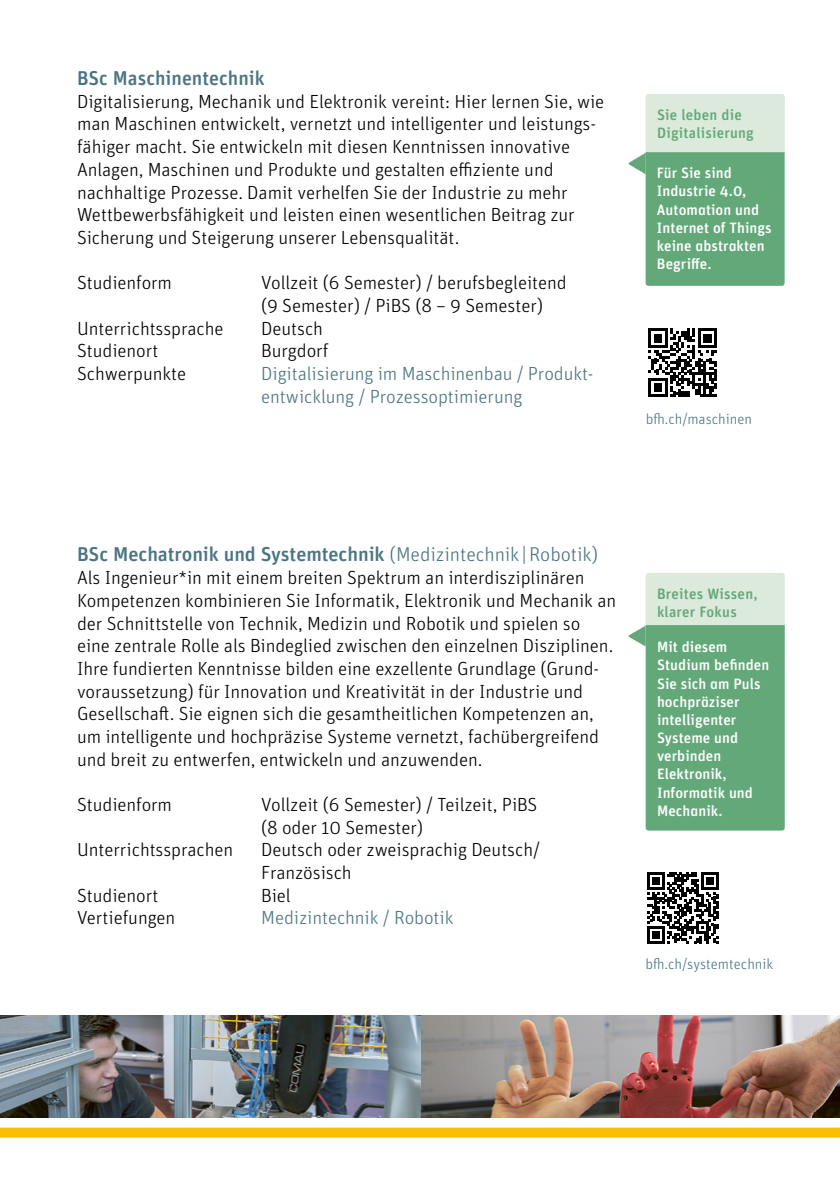
<style>
.page{position:relative;width:840px;height:1191px;background:#fff}
.page>*{position:absolute;margin:0;border:0;box-sizing:border-box;transform-origin:0 0}
.t1{font:500 20px "Unit Rounded Pro";letter-spacing:-.005em;color:#4b7582}
.t2{font:300 19px/22.6px "Unit Rounded Pro";letter-spacing:-.005em;color:#000}
.t3{font:300 19px/22.6px "Unit Rounded Pro";letter-spacing:-.005em;color:#4b7582}
.t4{font:500 15px/18.2px "Unit Rounded Pro";letter-spacing:.005em;color:#fff}
.t5{font:500 15px/18px "Unit Rounded Pro";letter-spacing:.015em;color:#63a879}
.t6{font:300 15px "Unit Rounded Pro";color:#4b7582}
.s1{font-weight:300}
</style>
<div class="page">
<img style="left:0;top:1015px;width:417px;height:102px">
<img style="left:417px;top:1015px;width:422px;height:102px">
<div style="left:0;top:1127px;width:839px;height:10px;background:#fbbe00"></div>
<svg style="left:628px;top:94px;width:156px;height:192px;background:#94c3a2"></svg>
<svg style="left:648px;top:328px;width:68px;height:69px"></svg>
<svg style="left:647px;top:872px;width:71px;height:71px"></svg>
<svg style="left:628px;top:573px;width:156px;height:257px;background:#89bd99"></svg>
<p class="t1" style="left:77px;top:64px;width:189px">BSc Maschinentechnik</p>
<p class="t2" style="left:77px;top:89px;width:528px">Digitalisierung, Mechanik und Elektronik vereint: Hier lernen Sie, wie man Maschinen entwickelt, vernetzt und intelligenter und leistungs&shy;fähiger macht. Sie entwickeln mit diesen Kenntnissen innovative Anlagen, Maschinen und Produkte und gestalten effiziente und nachhaltige Prozesse. Damit verhelfen Sie der Industrie zu mehr Wettbewerbsfähigkeit und leisten einen wesentlichen Beitrag zur Sicherung und Steigerung unserer Lebensqualität.</p>
<p class="t2" style="left:77px;top:271px;width:96px">Studienform</p>
<p class="t2" style="left:261px;top:271px;width:307px">Vollzeit (6 Semester) / berufsbegleitend (9 Semester) / PiBS (8 – 9 Semester)</p>
<p class="t2" style="left:77px;top:316px;width:148px">Unterrichtssprache</p>
<p class="t2" style="left:261px;top:316px;width:63px">Deutsch</p>
<p class="t2" style="left:77px;top:339px;width:83px">Studienort</p>
<p class="t2" style="left:261px;top:339px;width:69px">Burgdorf</p>
<p class="t2" style="left:77px;top:362px;width:110px">Schwerpunkte</p>
<p class="t3" style="left:261px;top:362px;width:333px">Digitalisierung im Maschinenbau / Produkt&shy;entwicklung / Prozessoptimierung</p>
<p class="t5" style="left:656px;top:105px;width:98px">Sie leben die<br>Digitalisierung</p>
<p class="t4" style="left:656px;top:163px;width:116px">Für Sie sind<br>Industrie 4.0,<br>Automation und<br>Internet of Things keine abstrakten<br>Begriffe.</p>
<p class="t6" style="left:645px;top:409px;width:108px">bfh.ch/maschinen</p>
<p class="t1" style="left:77px;top:540px;width:522px">BSc Mechatronik und Systemtechnik <span class="s1">(Medizintechnik |Robotik)</span></p>
<p class="t2" style="left:77px;top:566px;width:540px">Als Ingenieur*in mit einem breiten Spektrum an interdisziplinären Kompetenzen kombinieren Sie Informatik, Elektronik und Mechanik an der Schnittstelle von Technik, Medizin und Robotik und spielen so eine zentrale Rolle als Bindeglied zwischen den einzelnen Disziplinen.<br>Ihre fundierten Kenntnisse bilden eine exzellente Grundlage (Grund&shy;voraussetzung) für Innovation und Kreativität in der Industrie und Gesellschaft. Sie eignen sich die gesamtheitlichen Kompetenzen an, um intelligente und hochpräzise Systeme vernetzt, fachübergreifend und breit zu entwerfen, entwickeln und anzuwenden.</p>
<p class="t2" style="left:77px;top:793px;width:96px">Studienform</p>
<p class="t2" style="left:261px;top:793px;width:278px">Vollzeit (6 Semester) / Teilzeit, PiBS (8 oder 10 Semester)</p>
<p class="t2" style="left:77px;top:838px;width:158px">Unterrichtssprachen</p>
<p class="t2" style="left:261px;top:838px;width:280px">Deutsch oder zweisprachig Deutsch/<br>Französisch</p>
<p class="t2" style="left:77px;top:883px;width:83px">Studienort</p>
<p class="t2" style="left:261px;top:883px;width:31px">Biel</p>
<p class="t2" style="left:77px;top:906px;width:100px">Vertiefungen</p>
<p class="t3" style="left:261px;top:906px;width:194px">Medizintechnik / Robotik</p>
<p class="t5" style="left:656px;top:583px;width:102px">Breites Wissen, klarer Fokus</p>
<p class="t4" style="left:656px;top:637px;width:114px">Mit diesem<br>Studium befinden<br>Sie sich am Puls hochpräziser intelligenter<br>Systeme und verbinden<br>Elektronik,<br>Informatik und<br>Mechanik.</p>
<p class="t6" style="left:645px;top:954px;width:129px">bfh.ch/systemtechnik</p>
</div>
